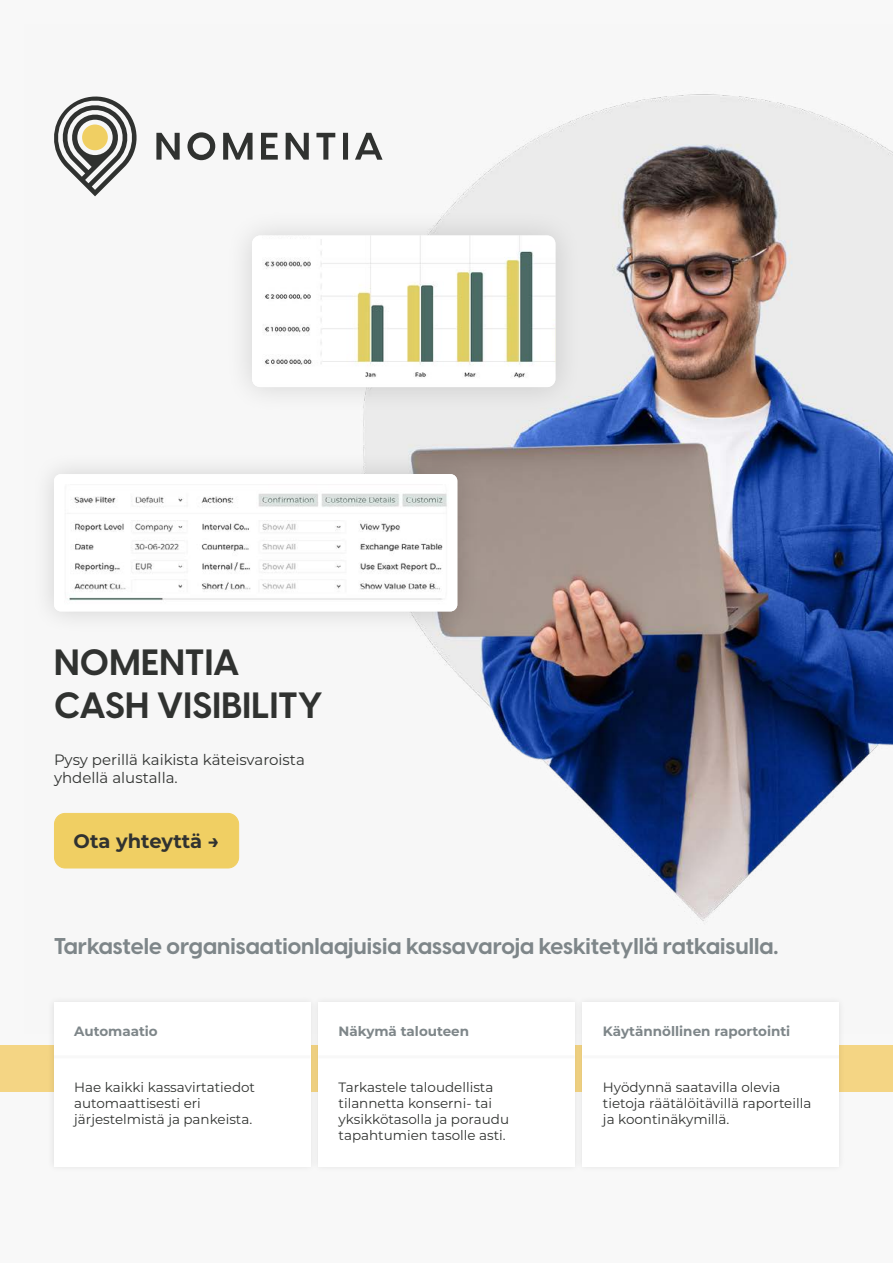
<style>
.page{position:relative;width:893px;height:1263px;background:#f7f7f7}
.page>*{position:absolute;margin:0;border:0;box-sizing:border-box;transform-origin:0 0}
.t1{font:700 36px/43.2px "Visby CF";letter-spacing:.01em;color:#303230}
.t2{font:700 22.5px "Visby CF";color:#7e8689}
.t3{font:700 19.5px "Montserrat";color:#303230}
.t4{font:15px/18px "Montserrat";color:#303230}
.t5{font:13.5px/16.2px "Montserrat";color:#303230}
.t6{font:700 13.5px "Montserrat";color:#7e8689}
</style>
<div class="page">
<img style="left:54px;top:94px;width:839px;height:827px">
<div style="left:31px;top:451px;width:449px;height:184px;background:#000;opacity:.15"></div>
<img style="left:54px;top:474px;width:403px;height:137px">
<svg style="left:156px;top:132px;width:227px;height:28px"></svg>
<svg style="left:54px;top:94px;width:87px;height:102px"></svg>
<div style="left:82px;top:124px;width:26px;height:26px;background:#f0cf63;border-radius:50%"></div>
<div style="left:0;top:1045px;width:893px;height:46px;background:#f4d584"></div>
<div style="left:47px;top:996px;width:270px;height:177px;background:#000;opacity:.1"></div>
<div style="left:54px;top:1003px;width:256px;height:54px;background:#fff"></div>
<div style="left:54px;top:1057px;width:256px;height:109px;background:#fff"></div>
<hr style="left:54px;top:1055px;width:256px;height:3px;background:#f8f8f8">
<div style="left:311px;top:996px;width:270px;height:177px;background:#000;opacity:.1"></div>
<div style="left:318px;top:1003px;width:257px;height:54px;background:#fff"></div>
<div style="left:318px;top:1057px;width:257px;height:109px;background:#fff"></div>
<hr style="left:318px;top:1055px;width:257px;height:3px;background:#f8f8f8">
<div style="left:576px;top:996px;width:270px;height:177px;background:#000;opacity:.1"></div>
<div style="left:583px;top:1003px;width:256px;height:54px;background:#fff"></div>
<div style="left:583px;top:1057px;width:256px;height:109px;background:#fff"></div>
<hr style="left:583px;top:1055px;width:256px;height:3px;background:#f8f8f8">
<div style="left:224px;top:208px;width:359px;height:207px;background:#000;opacity:.15"></div>
<img style="left:252px;top:235px;width:303px;height:152px">
<div style="left:54px;top:813px;width:185px;height:55px;background:#f0cf63;border-radius:11px"></div>
<div style="left:54px;top:813px;width:185px;height:55px;border:1px solid #f0cf63;border-radius:11px"></div>
<h1 class="t1" style="left:54px;top:640px;width:270px">NOMENTIA<br>CASH VISIBILITY</h1>
<p class="t4" style="left:54px;top:750px;width:252px">Pysy perillä kaikista käteisvaroista yhdellä alustalla.</p>
<h3 class="t3" style="left:74px;top:827px;width:147px">Ota yhteyttä →</h3>
<h2 class="t2" style="left:54px;top:931px;width:726px">Tarkastele organisaationlaajuisia kassavaroja keskitetyllä ratkaisulla.</h2>
<p class="t6" style="left:74px;top:1022px;width:85px">Automaatio</p>
<p class="t5" style="left:74px;top:1078px;width:182px">Hae kaikki kassavirtatiedot automaattisesti eri järjestelmistä ja pankeista.</p>
<p class="t6" style="left:339px;top:1022px;width:132px">Näkymä talouteen</p>
<p class="t5" style="left:339px;top:1078px;width:172px">Tarkastele taloudellista tilannetta konserni- tai yksikkötasolla ja poraudu tapahtumien tasolle asti.</p>
<p class="t6" style="left:603px;top:1022px;width:189px">Käytännöllinen raportointi</p>
<p class="t5" style="left:603px;top:1078px;width:210px">Hyödynnä saatavilla olevia tietoja räätälöitävillä raporteilla ja koontinäkymillä.</p>
</div>
